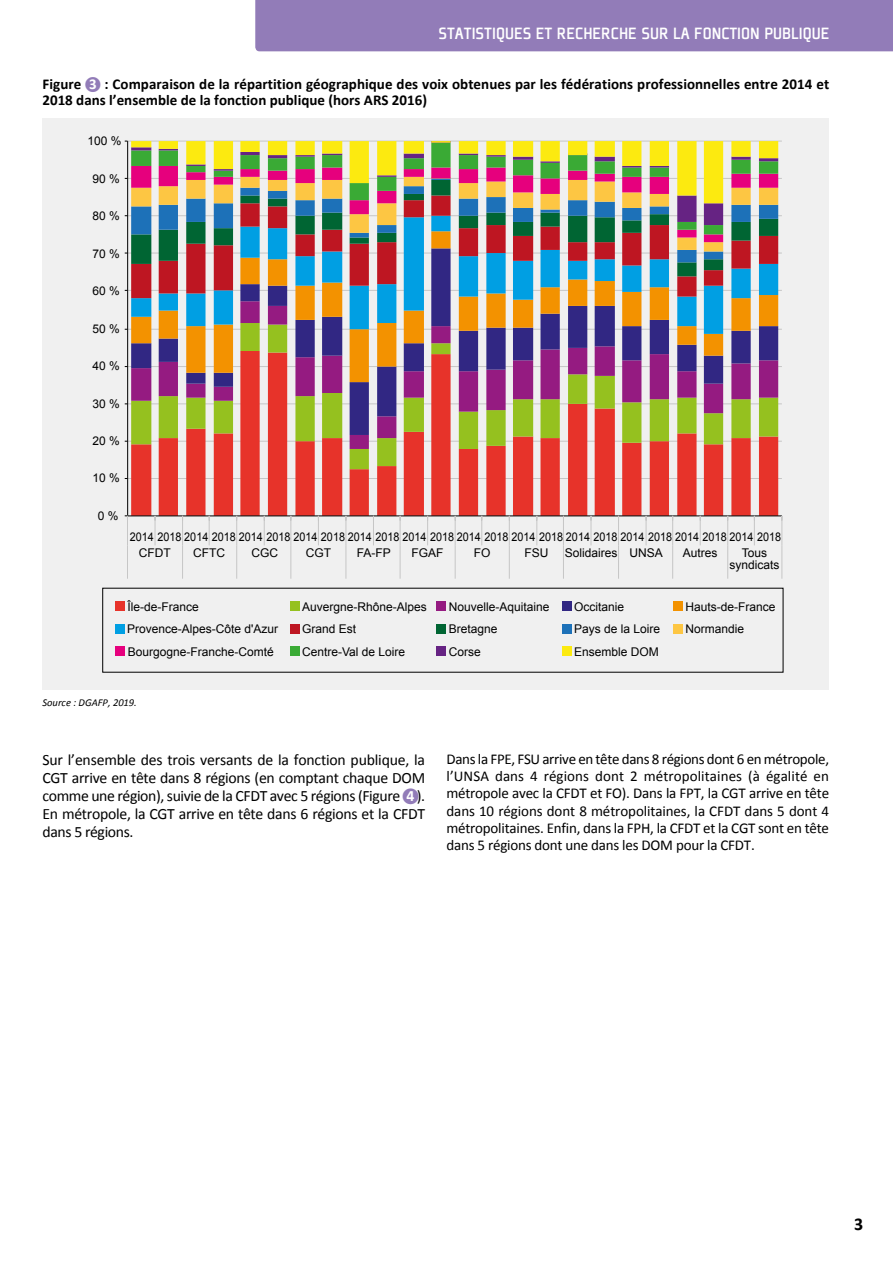
<style>
.page{position:relative;width:893px;height:1263px;background:#fff}
.page>*{position:absolute;margin:0;border:0;box-sizing:border-box;transform-origin:0 0}
.t1{font:500 18px "Plexes";color:#fff}
.t2{font:700 18px "Calibri";color:#000}
.t3{font:15.75px/18px "Calibri";letter-spacing:-.02em;color:#000;text-align:justify}
.t4{font:15px/17.2px "Calibri";letter-spacing:-.015em;color:#000;text-align:justify}
.t5{font:700 15px/16.5px "Calibri";letter-spacing:.005em;color:#000}
.t6{font:12px/12.8px "Arial";color:#000;text-align:center}
.t7{font:12px/15.9px "Arial";color:#000;scale:.9 1}
.t8{font:italic 10.5px "Calibri";color:#000}
.s1{color:#927cb8}
.s2{color:#fff}
.s3{font-weight:700;color:#fff}
</style>
<div class="page">
<div style="left:255px;top:0;width:638px;height:51px;background:#927cb8"></div>
<div style="left:43px;top:118px;width:786px;height:572px;background:#f0f0f0"></div>
<hr style="left:127px;top:478px;width:655px;height:1px;background:#c6c6c6">
<hr style="left:127px;top:441px;width:655px;height:1px;background:#c6c6c6">
<hr style="left:127px;top:404px;width:655px;height:1px;background:#c6c6c6">
<hr style="left:127px;top:366px;width:655px;height:1px;background:#c6c6c6">
<hr style="left:127px;top:329px;width:655px;height:1px;background:#c6c6c6">
<hr style="left:127px;top:290px;width:655px;height:1px;background:#c6c6c6">
<hr style="left:127px;top:253px;width:655px;height:1px;background:#c6c6c6">
<hr style="left:127px;top:215px;width:655px;height:1px;background:#c6c6c6">
<hr style="left:127px;top:178px;width:655px;height:1px;background:#c6c6c6">
<hr style="left:127px;top:141px;width:655px;height:1px;background:#c6c6c6">
<svg style="left:131px;top:469px;width:647px;height:46px;fill:#e7332a"></svg>
<svg style="left:131px;top:449px;width:647px;height:20px;fill:#e7332a"></svg>
<svg style="left:131px;top:435px;width:647px;height:14px"></svg>
<svg style="left:131px;top:382px;width:647px;height:53px"></svg>
<svg style="left:131px;top:334px;width:647px;height:48px"></svg>
<svg style="left:131px;top:298px;width:647px;height:36px"></svg>
<svg style="left:131px;top:276px;width:647px;height:22px"></svg>
<svg style="left:131px;top:262px;width:647px;height:14px"></svg>
<svg style="left:131px;top:251px;width:647px;height:11px"></svg>
<svg style="left:131px;top:242px;width:647px;height:9px"></svg>
<svg style="left:131px;top:234px;width:647px;height:8px"></svg>
<svg style="left:131px;top:225px;width:647px;height:9px"></svg>
<svg style="left:131px;top:203px;width:647px;height:22px"></svg>
<hr style="left:127px;top:141px;width:1px;height:375px;background:#000">
<svg style="left:125px;top:141px;width:653px;height:62px"></svg>
<hr style="left:128px;top:515px;width:654px;height:1px;background:#000">
<svg style="left:125px;top:515px;width:3px;height:30px"></svg>
<svg style="left:155px;top:516px;width:1px;height:29px"></svg>
<svg style="left:182px;top:516px;width:1px;height:29px"></svg>
<svg style="left:209px;top:516px;width:1px;height:29px"></svg>
<svg style="left:236px;top:516px;width:1px;height:29px"></svg>
<svg style="left:264px;top:516px;width:1px;height:29px"></svg>
<svg style="left:290px;top:516px;width:1px;height:29px"></svg>
<svg style="left:318px;top:516px;width:1px;height:29px"></svg>
<svg style="left:346px;top:516px;width:1px;height:29px"></svg>
<svg style="left:373px;top:516px;width:1px;height:29px"></svg>
<svg style="left:400px;top:516px;width:1px;height:29px"></svg>
<svg style="left:427px;top:516px;width:1px;height:29px"></svg>
<svg style="left:455px;top:516px;width:1px;height:29px"></svg>
<svg style="left:481px;top:516px;width:1px;height:29px"></svg>
<svg style="left:509px;top:516px;width:1px;height:29px"></svg>
<svg style="left:536px;top:516px;width:1px;height:29px"></svg>
<svg style="left:563px;top:516px;width:1px;height:29px"></svg>
<svg style="left:591px;top:516px;width:1px;height:29px"></svg>
<svg style="left:618px;top:516px;width:1px;height:29px"></svg>
<svg style="left:646px;top:516px;width:1px;height:29px"></svg>
<svg style="left:672px;top:516px;width:1px;height:29px"></svg>
<svg style="left:700px;top:516px;width:1px;height:29px"></svg>
<svg style="left:727px;top:516px;width:1px;height:29px"></svg>
<svg style="left:754px;top:516px;width:1px;height:29px"></svg>
<svg style="left:781px;top:516px;width:1px;height:29px"></svg>
<hr style="left:127px;top:545px;width:1px;height:34px;background:#c6c6c6">
<hr style="left:182px;top:545px;width:1px;height:34px;background:#c6c6c6">
<hr style="left:236px;top:545px;width:1px;height:34px;background:#c6c6c6">
<hr style="left:290px;top:545px;width:1px;height:34px;background:#c6c6c6">
<hr style="left:346px;top:545px;width:1px;height:34px;background:#c6c6c6">
<hr style="left:400px;top:545px;width:1px;height:34px;background:#c6c6c6">
<hr style="left:455px;top:545px;width:1px;height:34px;background:#c6c6c6">
<hr style="left:509px;top:545px;width:1px;height:34px;background:#c6c6c6">
<hr style="left:563px;top:545px;width:1px;height:34px;background:#c6c6c6">
<hr style="left:618px;top:545px;width:1px;height:34px;background:#c6c6c6">
<hr style="left:672px;top:545px;width:1px;height:34px;background:#c6c6c6">
<hr style="left:727px;top:545px;width:1px;height:34px;background:#c6c6c6">
<hr style="left:781px;top:545px;width:1px;height:34px;background:#c6c6c6">
<div style="left:115px;top:602px;width:9px;height:9px;background:#e7332a"></div>
<div style="left:290px;top:602px;width:9px;height:9px;background:#95c11f"></div>
<div style="left:562px;top:602px;width:9px;height:9px;background:#312783"></div>
<div style="left:115px;top:624px;width:9px;height:9px;background:#009fe3"></div>
<div style="left:290px;top:624px;width:9px;height:9px;background:#be1622"></div>
<div style="left:562px;top:624px;width:9px;height:9px;background:#1d71b8"></div>
<div style="left:115px;top:647px;width:9px;height:9px;background:#e6007d"></div>
<div style="left:290px;top:647px;width:9px;height:9px;background:#3aaa35"></div>
<div style="left:562px;top:647px;width:9px;height:9px;background:#fcea10"></div>
<div style="left:673px;top:602px;width:9px;height:9px;background:#f39200"></div>
<div style="left:673px;top:624px;width:9px;height:9px;background:#fdc643"></div>
<div style="left:437px;top:602px;width:9px;height:9px;background:#951b81"></div>
<div style="left:437px;top:624px;width:9px;height:9px;background:#006533"></div>
<div style="left:437px;top:647px;width:9px;height:9px;background:#662383"></div>
<p class="t1" style="left:438px;top:24px;width:392px">STATISTIQUES ET RECHERCHE SUR LA FONCTION PUBLIQUE</p>
<p class="t5" style="left:43px;top:75px;width:788px">Figure <span class="s1">■</span><span class="s2">3</span> : Comparaison de la répartition géographique des voix obtenues par les fédérations professionnelles entre 2014 et<br>2018 dans l’ensemble de la fonction publique (hors ARS 2016)</p>
<p class="t6" style="left:87px;top:135px;width:36px">100 %</p>
<p class="t6" style="left:93px;top:172px;width:29px">90 %</p>
<p class="t6" style="left:93px;top:210px;width:29px">80 %</p>
<p class="t6" style="left:93px;top:247px;width:29px">70 %</p>
<p class="t6" style="left:93px;top:285px;width:29px">60 %</p>
<p class="t6" style="left:93px;top:322px;width:29px">50 %</p>
<p class="t6" style="left:93px;top:360px;width:29px">40 %</p>
<p class="t6" style="left:93px;top:397px;width:29px">30 %</p>
<p class="t6" style="left:93px;top:434px;width:29px">20 %</p>
<p class="t6" style="left:93px;top:472px;width:29px">10 %</p>
<p class="t6" style="left:98px;top:509px;width:22px">0 %</p>
<p class="t7" style="left:139px;top:529px;width:715px;text-indent:-9px">2014 2018 2014 2018 2014 2018 2014 2018 2014 2018 2014 2018 2014 2018 2014 2018 2014 2018 2014 2018 2014 2018 2014 2018<br>CFDT</p>
<p class="t6" style="left:193px;top:546px;width:33px">CFTC</p>
<p class="t6" style="left:252px;top:546px;width:28px">CGC</p>
<p class="t6" style="left:306px;top:546px;width:27px">CGT</p>
<p class="t6" style="left:357px;top:546px;width:36px">FA-FP</p>
<p class="t6" style="left:411px;top:546px;width:34px">FGAF</p>
<p class="t6" style="left:474px;top:546px;width:18px">FO</p>
<p class="t6" style="left:524px;top:546px;width:25px">FSU</p>
<p class="t6" style="left:565px;top:546px;width:100px">Solidaires UNSA</p>
<p class="t6" style="left:683px;top:546px;width:36px">Autres</p>
<p class="t6" style="left:729px;top:546px;width:52px">Tous syndicats</p>
<p class="t6" style="left:127px;top:600px;width:73px">Île-de-France</p>
<p class="t6" style="left:302px;top:600px;width:126px">Auvergne-Rhône-Alpes</p>
<p class="t6" style="left:449px;top:600px;width:102px">Nouvelle-Aquitaine</p>
<p class="t6" style="left:574px;top:600px;width:52px">Occitanie</p>
<p class="t6" style="left:127px;top:623px;width:153px">Provence-Alpes-Côte d'Azur</p>
<p class="t6" style="left:302px;top:623px;width:56px">Grand Est</p>
<p class="t6" style="left:449px;top:623px;width:50px">Bretagne</p>
<p class="t6" style="left:574px;top:623px;width:88px">Pays de la Loire</p>
<p class="t6" style="left:128px;top:645px;width:148px">Bourgogne-Franche-Comté</p>
<p class="t6" style="left:302px;top:645px;width:105px">Centre-Val de Loire</p>
<p class="t6" style="left:449px;top:645px;width:34px">Corse</p>
<p class="t6" style="left:574px;top:645px;width:86px">Ensemble DOM</p>
<p class="t6" style="left:685px;top:595px;width:92px;line-height:22.6px;text-align:left">Hauts-de-France<br>Normandie</p>
<p class="t8" style="left:43px;top:695px;width:96px">Source : DGAFP, 2019.</p>
<p class="t3" style="left:43px;top:750px;width:384px">Sur l’ensemble des trois versants de la fonction publique, la CGT arrive en tête dans 8 régions (en comptant chaque DOM comme une région), suivie de la CFDT avec 5 régions (Figure <span class="s1">■</span><span class="s3">4</span> ).<br>En métropole, la CGT arrive en tête dans 6 régions et la CFDT dans 5 régions.</p>
<p class="t4" style="left:446px;top:750px;width:384px">Dans la FPE, FSU arrive en tête dans 8 régions dont 6 en métropole, l’UNSA dans 4 régions dont 2 métropolitaines (à égalité en métropole avec la CFDT et FO). Dans la FPT, la CGT arrive en tête dans 10 régions dont 8 métropolitaines, la CFDT dans 5 dont 4 métropolitaines. Enfin, dans la FPH, la CFDT et la CGT sont en tête dans 5 régions dont une dans les DOM pour la CFDT.</p>
<p class="t2" style="left:854px;top:1212px;width:11px">3</p>
</div>
